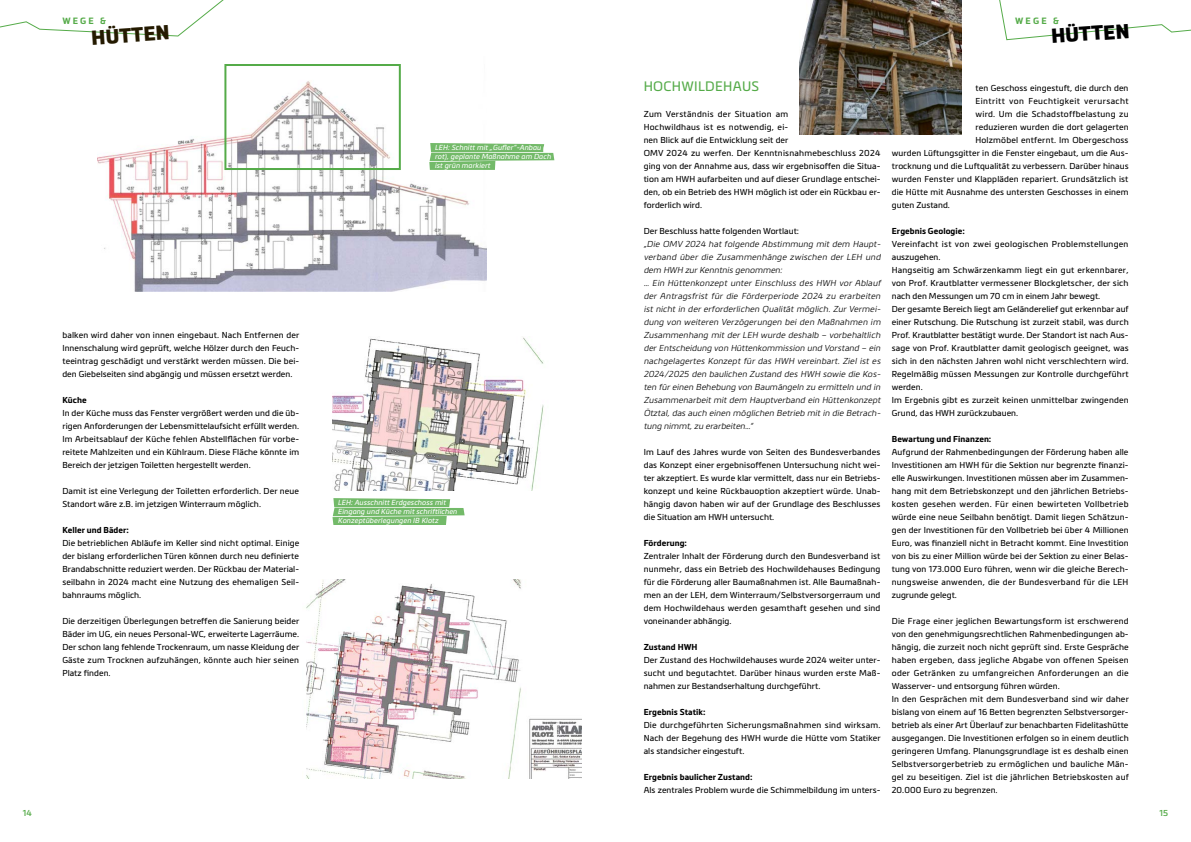
<style>
.page{position:relative;width:1191px;height:842px;background:#fff}
.page>*{position:absolute;margin:0;border:0;box-sizing:border-box;transform-origin:0 0}
.Rubrikname_groß{font:900 20px "Metronic Pro";color:#000}
.Rubrikname_groß-2{font:900 20px "Metronic Pro";color:#241a00}
.Absatz_2-Spalter{font:13.5px "Metronic Pro";letter-spacing:.02em;color:#55ab49}
.Rubrikname_klein{font:700 9px "Metronic Pro";letter-spacing:.24em;color:#55ab49}
.Absatz_2-Spalter-2{font:8.5px/13px "Metronic Pro";letter-spacing:.01em;color:#000;text-align:justify}
.Absatz_2-Spalter-3{font:italic 300 8.5px/13px "Metronic Pro";letter-spacing:.015em;color:#000;text-align:justify}
.Absatz_2-Spalter-4{font:700 8.5px "Metronic Pro";letter-spacing:.005em;color:#000}
.Absatz_2-Spalter-5{font:8.5px/13px "Metronic Pro";letter-spacing:.03em;color:#000}
.Absatz_2-Spalter-6{font:8.5px "Metronic Pro";letter-spacing:.045em;color:#000}
.t1{font:600 8.5px "Metronic Pro";color:#55ab49}
.t2{font:italic 7.2px/9px "Metronic Pro";letter-spacing:.01em;color:#fff;text-align:justify}
</style>
<div class="page">
<img style="left:306px;top:579px;width:275px;height:200px">
<img style="left:799px;top:0;width:162px;height:134px">
<svg style="left:999px;top:0;width:192px;height:40px"></svg>
<img style="left:98px;top:81px;width:388px;height:211px">
<img style="left:332px;top:337px;width:212px;height:153px">
<svg style="left:429px;top:143px;width:125px;height:27px"></svg>
<svg style="left:332px;top:498px;width:132px;height:27px;background:#8ac581"></svg>
<div style="left:224px;top:64px;width:177px;height:106px;border:2px solid #55ab49"></div>
<svg style="left:0;top:0;width:224px;height:37px"></svg>
<p class="Rubrikname_klein" style="left:62px;top:15px;width:45px">WEGE &amp;</p>
<p class="Rubrikname_groß-2" style="left:91px;top:26px;width:80px;rotate:-4deg">HÜTTEN</p>
<p class="t2" style="left:435px;top:143px;width:118px">LEH: Schnitt mit „Gufler“-Anbau (in rot), geplante Maßnahme am Dach ist grün markiert</p>
<p class="Absatz_2-Spalter-2" style="left:62px;top:328px;width:238px">balken wird daher von innen eingebaut. Nach Entfernen der Innenschalung wird geprüft, welche Hölzer durch den Feuch&shy;teeintrag geschädigt und verstärkt werden müssen. Die bei&shy;den Giebelseiten sind abgängig und müssen ersetzt werden.</p>
<p class="Absatz_2-Spalter-4" style="left:62px;top:395px;width:26px">Küche</p>
<p class="Absatz_2-Spalter-2" style="left:62px;top:406px;width:238px">In der Küche muss das Fenster vergrößert werden und die üb&shy;rigen Anforderungen der Lebensmittelaufsicht erfüllt werden.<br>Im Arbeitsablauf der Küche fehlen Abstellflächen für vorbe&shy;reitete Mahlzeiten und ein Kühlraum. Diese Fläche könnte im Bereich der jetzigen Toiletten hergestellt werden.</p>
<p class="Absatz_2-Spalter-2" style="left:62px;top:484px;width:238px">Damit ist eine Verlegung der Toiletten erforderlich. Der neue<br>Standort wäre z.B. im jetzigen Winterraum möglich.</p>
<p class="Absatz_2-Spalter-4" style="left:62px;top:525px;width:68px">Keller und Bäder:</p>
<p class="Absatz_2-Spalter-2" style="left:62px;top:536px;width:238px">Die betrieblichen Abläufe im Keller sind nicht optimal. Einige der bislang erforderlichen Türen können durch neu definierte Brandabschnitte reduziert werden. Der Rückbau der Material&shy;seilbahn in 2024 macht eine Nutzung des ehemaligen Seil&shy;bahnraums möglich.</p>
<p class="Absatz_2-Spalter-2" style="left:62px;top:614px;width:238px">Die derzeitigen Überlegungen betreffen die Sanierung beider Bäder im UG, ein neues Personal-WC, erweiterte Lagerräume.<br>Der schon lang fehlende Trockenraum, um nasse Kleidung der Gäste zum Trocknen aufzuhängen, könnte auch hier seinen Platz finden.</p>
<p class="t2" style="left:338px;top:498px;width:121px;text-align:left">LEH: Ausschnitt Erdgeschoss mit<br>Eingang und Küche mit schriftlichen<br>Konzeptüberlegungen IB Klotz</p>
<p class="Rubrikname_klein" style="left:1015px;top:15px;width:45px">WEGE &amp;</p>
<p class="Rubrikname_groß" style="left:1050px;top:24px;width:80px;rotate:-4deg">HÜTTEN</p>
<p class="Absatz_2-Spalter" style="left:643px;top:77px;width:117px">HOCHWILDEHAUS</p>
<p class="Absatz_2-Spalter-2" style="left:643px;top:107px;width:238px;text-align:left">Zum Verständnis der Situation am<br>Hochwildhaus ist es notwendig, ei-<br>nen Blick auf die Entwicklung seit der<br>OMV 2024 zu werfen. Der Kenntnisnahmebeschluss 2024 ging von der Annahme aus, dass wir ergebnisoffen die Situa&shy;tion am HWH aufarbeiten und auf dieser Grundlage entschei&shy;den, ob ein Betrieb des HWH möglich ist oder ein Rückbau er&shy;forderlich wird.</p>
<p class="Absatz_2-Spalter-2" style="left:643px;top:224px;width:157px">Der Beschluss hatte folgenden Wortlaut:</p>
<p class="Absatz_2-Spalter-3" style="left:643px;top:237px;width:238px">„Die OMV 2024 hat folgende Abstimmung mit dem Haupt&shy;verband über die Zusammenhänge zwischen der LEH und dem HWH zur Kenntnis genommen:</p>
<p class="Absatz_2-Spalter-3" style="left:643px;top:276px;width:239px">… Ein Hüttenkonzept unter Einschluss des HWH vor Ablauf der Antragsfrist für die Förderperiode 2024 zu erarbeiten ist nicht in der erforderlichen Qualität möglich. Zur Vermei&shy;dung von weiteren Verzögerungen bei den Maßnahmen im Zusammenhang mit der LEH wurde deshalb – vorbehaltlich der Entscheidung von Hüttenkommission und Vorstand – ein nachgelagertes Konzept für das HWH vereinbart. Ziel ist es 2024/2025 den baulichen Zustand des HWH sowie die Kos&shy;ten für einen Behebung von Baumängeln zu ermitteln und in Zusammenarbeit mit dem Hauptverband ein Hüttenkonzept Ötztal, das auch einen möglichen Betrieb mit in die Betrach&shy;tung nimmt, zu erarbeiten…“</p>
<p class="Absatz_2-Spalter-2" style="left:643px;top:445px;width:238px">Im Lauf des Jahres wurde von Seiten des Bundesverbandes das Konzept einer ergebnisoffenen Untersuchung nicht wei&shy;ter akzeptiert. Es wurde klar vermittelt, dass nur ein Betriebs&shy;konzept und keine Rückbauoption akzeptiert würde. Unab&shy;hängig davon haben wir auf der Grundlage des Beschlusses die Situation am HWH untersucht.</p>
<p class="Absatz_2-Spalter-4" style="left:643px;top:538px;width:45px">Förderung:</p>
<p class="Absatz_2-Spalter-2" style="left:643px;top:549px;width:238px">Zentraler Inhalt der Förderung durch den Bundesverband ist nunmehr, dass ein Betrieb des Hochwildehauses Bedingung für die Förderung aller Baumaßnahmen ist. Alle Baumaßnah&shy;men an der LEH, dem Winterraum/Selbstversorgerraum und dem Hochwildehaus werden gesamthaft gesehen und sind voneinander abhängig.</p>
<p class="Absatz_2-Spalter-4" style="left:643px;top:642px;width:55px">Zustand HWH</p>
<p class="Absatz_2-Spalter-2" style="left:643px;top:653px;width:238px">Der Zustand des Hochwildehauses wurde 2024 weiter unter&shy;sucht und begutachtet. Darüber hinaus wurden erste Maß&shy;nahmen zur Bestandserhaltung durchgeführt.</p>
<p class="Absatz_2-Spalter-4" style="left:643px;top:707px;width:63px">Ergebnis Statik:</p>
<p class="Absatz_2-Spalter-2" style="left:643px;top:718px;width:238px">Die durchgeführten Sicherungsmaßnahmen sind wirksam.<br>Nach der Begehung des HWH wurde die Hütte vom Statiker als standsicher eingestuft.</p>
<p class="Absatz_2-Spalter-4" style="left:643px;top:772px;width:110px">Ergebnis baulicher Zustand:</p>
<p class="Absatz_2-Spalter-2" style="left:643px;top:783px;width:238px">Als zentrales Problem wurde die Schimmelbildung im unters-</p>
<p class="Absatz_2-Spalter-2" style="left:975px;top:81px;width:154px">ten Geschoss eingestuft, die durch den</p>
<p class="Absatz_2-Spalter-6" style="left:975px;top:95px;width:155px">Eintritt von Feuchtigkeit verursacht</p>
<p class="Absatz_2-Spalter-5" style="left:975px;top:107px;width:155px">wird. Um die Schadstoffbelastung zu</p>
<p class="Absatz_2-Spalter-2" style="left:975px;top:120px;width:155px">reduzieren wurden die dort gelagerten</p>
<p class="Absatz_2-Spalter-2" style="left:975px;top:133px;width:154px">Holzmöbel entfernt. Im Obergeschoss</p>
<p class="Absatz_2-Spalter-2" style="left:891px;top:146px;width:238px">wurden Lüftungsgitter in die Fenster eingebaut, um die Aus-</p>
<p class="Absatz_2-Spalter-2" style="left:891px;top:159px;width:238px">trocknung und die Luftqualität zu verbessern. Darüber hinaus</p>
<p class="Absatz_2-Spalter-2" style="left:891px;top:172px;width:238px">wurden Fenster und Klappläden repariert. Grundsätzlich ist</p>
<p class="Absatz_2-Spalter-2" style="left:891px;top:185px;width:238px">die Hütte mit Ausnahme des untersten Geschosses in einem</p>
<p class="Absatz_2-Spalter-2" style="left:891px;top:198px;width:60px">guten Zustand.</p>
<p class="Absatz_2-Spalter-4" style="left:891px;top:226px;width:74px">Ergebnis Geologie:</p>
<p class="Absatz_2-Spalter-5" style="left:891px;top:237px;width:238px">Vereinfacht ist von zwei geologischen Problemstellungen auszugehen.</p>
<p class="Absatz_2-Spalter-2" style="left:891px;top:263px;width:238px">Hangseitig am Schwärzenkamm liegt ein gut erkennbarer, von Prof. Krautblatter vermessener Blockgletscher, der sich nach den Messungen um 70 cm in einem Jahr bewegt.</p>
<p class="Absatz_2-Spalter-2" style="left:891px;top:302px;width:238px">Der gesamte Bereich liegt am Geländerelief gut erkennbar auf einer Rutschung. Die Rutschung ist zurzeit stabil, was durch Prof. Krautblatter bestätigt wurde. Der Standort ist nach Aus&shy;sage von Prof. Krautblatter damit geologisch geeignet, was sich in den nächsten Jahren wohl nicht verschlechtern wird.<br>Regelmäßig müssen Messungen zur Kontrolle durchgeführt werden.</p>
<p class="Absatz_2-Spalter-2" style="left:891px;top:393px;width:238px">Im Ergebnis gibt es zurzeit keinen unmittelbar zwingenden<br>Grund, das HWH zurückzubauen.</p>
<p class="Absatz_2-Spalter-4" style="left:891px;top:434px;width:101px">Bewartung und Finanzen:</p>
<p class="Absatz_2-Spalter-2" style="left:891px;top:445px;width:238px">Aufgrund der Rahmenbedingungen der Förderung haben alle Investitionen am HWH für die Sektion nur begrenzte finanzi&shy;elle Auswirkungen. Investitionen müssen aber im Zusammen&shy;hang mit dem Betriebskonzept und den jährlichen Betriebs&shy;kosten gesehen werden. Für einen bewirteten Vollbetrieb würde eine neue Seilbahn benötigt. Damit liegen Schätzun&shy;gen der Investitionen für den Vollbetrieb bei über 4 Millionen Euro, was finanziell nicht in Betracht kommt. Eine Investition von bis zu einer Million würde bei der Sektion zu einer Belas&shy;tung von 173.000 Euro führen, wenn wir die gleiche Berech&shy;nungsweise anwenden, die der Bundesverband für die LEH zugrunde gelegt.</p>
<p class="Absatz_2-Spalter-2" style="left:891px;top:614px;width:238px">Die Frage einer jeglichen Bewartungsform ist erschwerend von den genehmigungsrechtlichen Rahmenbedingungen ab&shy;hängig, die zurzeit noch nicht geprüft sind. Erste Gespräche haben ergeben, dass jegliche Abgabe von offenen Speisen oder Getränken zu umfangreichen Anforderungen an die Wasserver- und entsorgung führen würden.</p>
<p class="Absatz_2-Spalter-2" style="left:891px;top:692px;width:239px">In den Gesprächen mit dem Bundesverband sind wir daher bislang von einem auf 16 Betten begrenzten Selbstversorger&shy;betrieb als einer Art Überlauf zur benachbarten Fidelitashütte ausgegangen. Die Investitionen erfolgen so in einem deutlich geringeren Umfang. Planungsgrundlage ist es deshalb einen Selbstversorgerbetrieb zu ermöglichen und bauliche Män&shy;gel zu beseitigen. Ziel ist die jährlichen Betriebskosten auf 20.000 Euro zu begrenzen.</p>
<p class="t1" style="left:23px;top:807px;width:11px">14</p>
<p class="t1" style="left:1159px;top:807px;width:10px">15</p>
</div>
